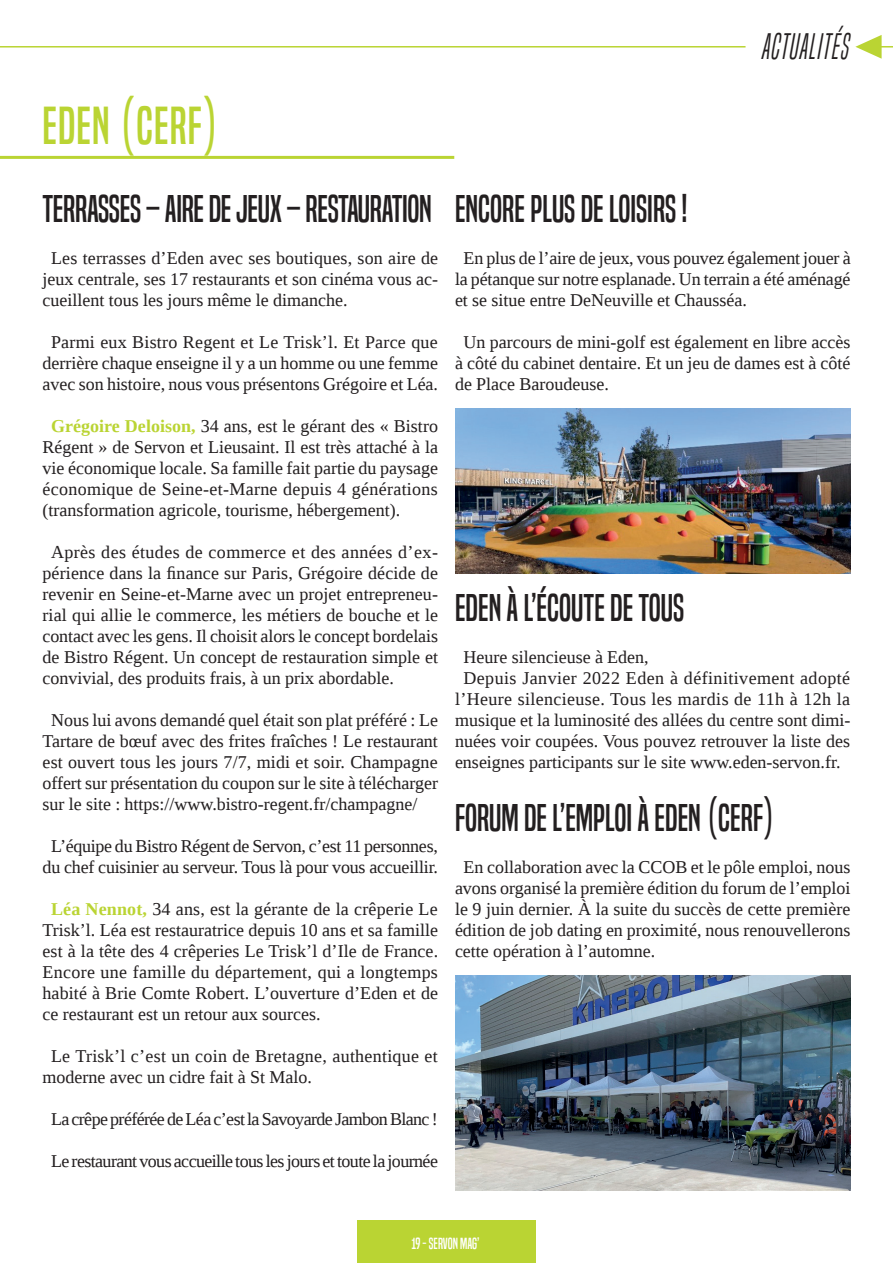
<style>
.page{position:relative;width:893px;height:1263px;background:#fff}
.page>*{position:absolute;margin:0;border:0;box-sizing:border-box;transform-origin:0 0}
.t1{font:49.8px "Built Titling Rg";letter-spacing:.02em;color:#bad433}
.Sous-titre{font:36px "Built Titling Rg";color:#231f20}
.t2{font:italic 34.35px "Built Titling Lt";color:#231f20}
.texte{font:18px/21px "Liberation Serif";color:#231f20;text-align:justify}
.texte-2{font:18px "Liberation Serif";letter-spacing:-.035em;color:#231f20}
.t3{font:15px "Built Titling Rg";letter-spacing:-.005em;color:#fff}
.s1{font-weight:700;color:#bad433}
</style>
<div class="page">
<svg style="left:855px;top:35px;width:27px;height:24px"></svg>
<hr style="left:858px;top:46px;width:35px;height:2px;background:#bad433">
<hr style="left:0;top:46px;width:745px;height:2px;background:#bad433">
<div style="left:357px;top:1221px;width:179px;height:42px;background:#bad433"></div>
<hr style="left:0;top:156px;width:454px;height:3px;background:#bad433">
<img style="left:455px;top:976px;width:395px;height:215px">
<img style="left:455px;top:408px;width:395px;height:166px">
<p class="t1" style="left:43px;top:96px;width:178px">EDEN (CERF)</p>
<p class="Sous-titre" style="left:43px;top:187px;width:391px">TERRASSES – AIRE DE JEUX – RESTAURATION</p>
<p class="texte" style="left:43px;top:247px;width:397px;text-indent:9px">Les terrasses d’Eden avec ses boutiques, son aire de jeux centrale, ses 17 restaurants et son cinéma vous ac&shy;cueillent tous les jours même le dimanche.</p>
<p class="texte" style="left:43px;top:331px;width:397px;text-align:center">Parmi eux Bistro Regent et Le Trisk’l. Et Parce que derrière chaque enseigne il y a un homme ou une femme avec son histoire, nous vous présentons Grégoire et Léa.</p>
<p class="texte" style="left:43px;top:415px;width:397px;text-indent:9px"><span class="s1">Grégoire Deloison,</span> 34 ans, est le gérant des « Bistro Régent » de Servon et Lieusaint. Il est très attaché à la vie économique locale. Sa famille fait partie du paysage économique de Seine-et-Marne depuis 4 générations (transformation agricole, tourisme, hébergement).</p>
<p class="texte" style="left:43px;top:541px;width:397px;text-indent:9px">Après des études de commerce et des années d’ex&shy;périence dans la finance sur Paris, Grégoire décide de revenir en Seine-et-Marne avec un projet entrepreneu&shy;rial qui allie le commerce, les métiers de bouche et le contact avec les gens. Il choisit alors le concept bordelais de Bistro Régent. Un concept de restauration simple et convivial, des produits frais, à un prix abordable.</p>
<p class="texte" style="left:43px;top:709px;width:397px;text-indent:9px">Nous lui avons demandé quel était son plat préféré : Le Tartare de bœuf avec des frites fraîches ! Le restaurant est ouvert tous les jours 7/7, midi et soir. Champagne offert sur présentation du coupon sur le site à télécharger sur le site : https://www.bistro-regent.fr/champagne/</p>
<p class="texte" style="left:43px;top:835px;width:397px;text-align:center">L’équipe du Bistro Régent de Servon, c’est 11 personnes, du chef cuisinier au serveur. Tous là pour vous accueillir.</p>
<p class="texte" style="left:43px;top:898px;width:397px;text-indent:9px"><span class="s1">Léa Nennot,</span> 34 ans, est la gérante de la crêperie Le Trisk’l. Léa est restauratrice depuis 10 ans et sa famille est à la tête des 4 crêperies Le Trisk’l d’Ile de France.<br>Encore une famille du département, qui a longtemps habité à Brie Comte Robert. L’ouverture d’Eden et de ce restaurant est un retour aux sources.</p>
<p class="texte" style="left:43px;top:1045px;width:397px;text-indent:9px">Le Trisk’l c’est un coin de Bretagne, authentique et moderne avec un cidre fait à St Malo.</p>
<p class="texte-2" style="left:51px;top:1107px;width:388px">La crêpe préférée de Léa c’est la Savoyarde Jambon Blanc !</p>
<p class="texte-2" style="left:51px;top:1149px;width:388px">Le restaurant vous accueille tous les jours et toute la journée</p>
<h3 class="t2" style="left:762px;top:26px;width:90px">ACTUALITÉS</h3>
<p class="Sous-titre" style="left:455px;top:187px;width:234px">ENCORE PLUS DE LOISIRS !</p>
<p class="texte" style="left:455px;top:247px;width:397px;text-indent:9px">En plus de l’aire de jeux, vous pouvez également jouer à la pétanque sur notre esplanade. Un terrain a été aménagé et se situe entre DeNeuville et Chausséa.</p>
<p class="texte" style="left:455px;top:331px;width:397px;text-indent:9px">Un parcours de mini-golf est également en libre accès à côté du cabinet dentaire. Et un jeu de dames est à côté de Place Baroudeuse.</p>
<p class="Sous-titre" style="left:455px;top:586px;width:231px">EDEN À L’ÉCOUTE DE TOUS</p>
<p class="texte" style="left:463px;top:646px;width:187px">Heure silencieuse à Eden,</p>
<p class="texte" style="left:455px;top:667px;width:397px;text-align:center">Depuis Janvier 2022 Eden à définitivement adopté l’Heure silencieuse. Tous les mardis de 11h à 12h la musique et la luminosité des allées du centre sont dimi&shy;nuées voir coupées. Vous pouvez retrouver la liste des enseignes participants sur le site www.eden-servon.fr.</p>
<p class="Sous-titre" style="left:455px;top:796px;width:322px">FORUM DE L’EMPLOI À EDEN (CERF)</p>
<p class="texte" style="left:455px;top:856px;width:397px;text-indent:9px">En collaboration avec la CCOB et le pôle emploi, nous avons organisé la première édition du forum de l’emploi le 9 juin dernier. À la suite du succès de cette première édition de job dating en proximité, nous renouvellerons cette opération à l’automne.</p>
<p class="t3" style="left:412px;top:1234px;width:69px">19 - SERVON MAG’</p>
</div>
